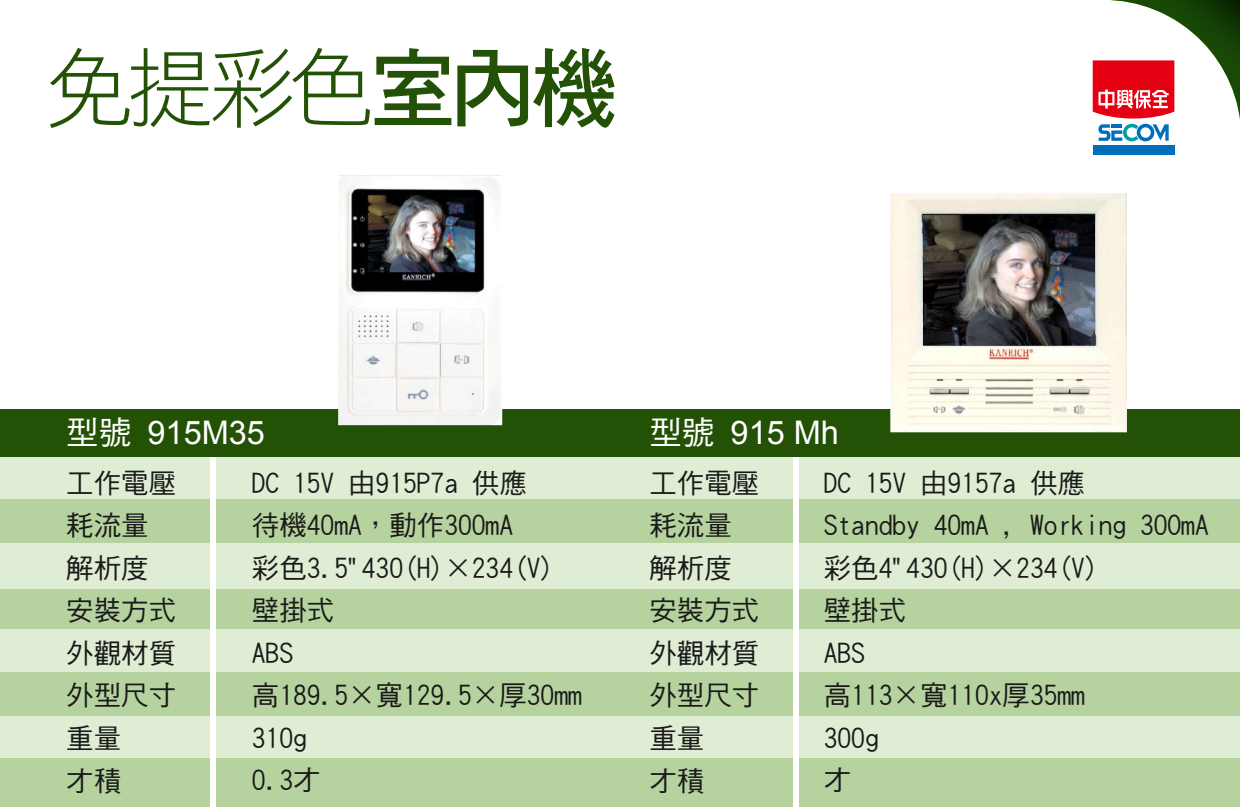
<style>
.page{position:relative;width:1240px;height:807px;background:#fff}
.page>*{position:absolute;margin:0;border:0;box-sizing:border-box;transform-origin:0 0}
.t1{font:86.5px "DF Hei Std W3";color:#235105}
.t2{font:32.5px "Arial";color:#fff}
.t3{font:27.5px/42.5px "DF Hei Std W5";color:#1a1a1a}
.s1{font-family:"DF Hei Std W7"}
.s2{font-family:"DF Hei Std W5"}
</style>
<div class="page">
<div style="left:0;top:498px;width:1240px;height:308px;background:#b6d39f"></div>
<div style="left:0;top:456px;width:1240px;height:42px;background:#deedd3"></div>
<div style="left:0;top:542px;width:1240px;height:46px;background:#deedd3"></div>
<div style="left:0;top:628px;width:1240px;height:43px;background:#deedd3"></div>
<div style="left:0;top:716px;width:1240px;height:41px;background:#deedd3"></div>
<div style="left:211px;top:456px;width:5px;height:350px;background:#fff"></div>
<div style="left:794px;top:456px;width:5px;height:350px;background:#fff"></div>
<div style="left:0;top:408px;width:1240px;height:48px;background:#235105"></div>
<img style="left:321px;top:175px;width:192px;height:251px">
<img style="left:883px;top:193px;width:252px;height:240px">
<div style="left:1093px;top:145px;width:81px;height:10px;background:#006fbb"></div>
<svg style="left:1093px;top:0;width:147px;height:141px"></svg>
<h1 class="t1" style="left:46px;top:41px;width:572px">免提彩色<span class="s1">室內機</span></h1>
<p class="t2" style="left:66px;top:411px;width:200px"><span class="s2">型號</span> 915M35</p>
<p class="t2" style="left:649px;top:411px;width:191px"><span class="s2">型號</span> 915 Mh</p>
<p class="t3" style="left:66px;top:461px;width:111px">工作電壓耗流量解析度安裝方式外觀材質外型尺寸重量<br>才積</p>
<p class="t3" style="left:252px;top:461px;width:331px">DC 15V 由915P7a 供應<br>待機40mA，動作300mA<br>彩色3.5"430(H)×234(V)壁掛式<br>ABS<br>高189.5×寬129.5×厚30mm<br>310g<br>0.3才</p>
<p class="t3" style="left:649px;top:461px;width:111px">工作電壓耗流量解析度安裝方式外觀材質外型尺寸重量<br>才積</p>
<p class="t3" style="left:824px;top:461px;width:386px">DC 15V 由9157a 供應<br>Standby 40mA , Working 30OmA彩色4"430(H)×234(V)<br>壁掛式<br>ABS<br>高113×寬110x厚35mm<br>300g<br>才</p>
</div>
